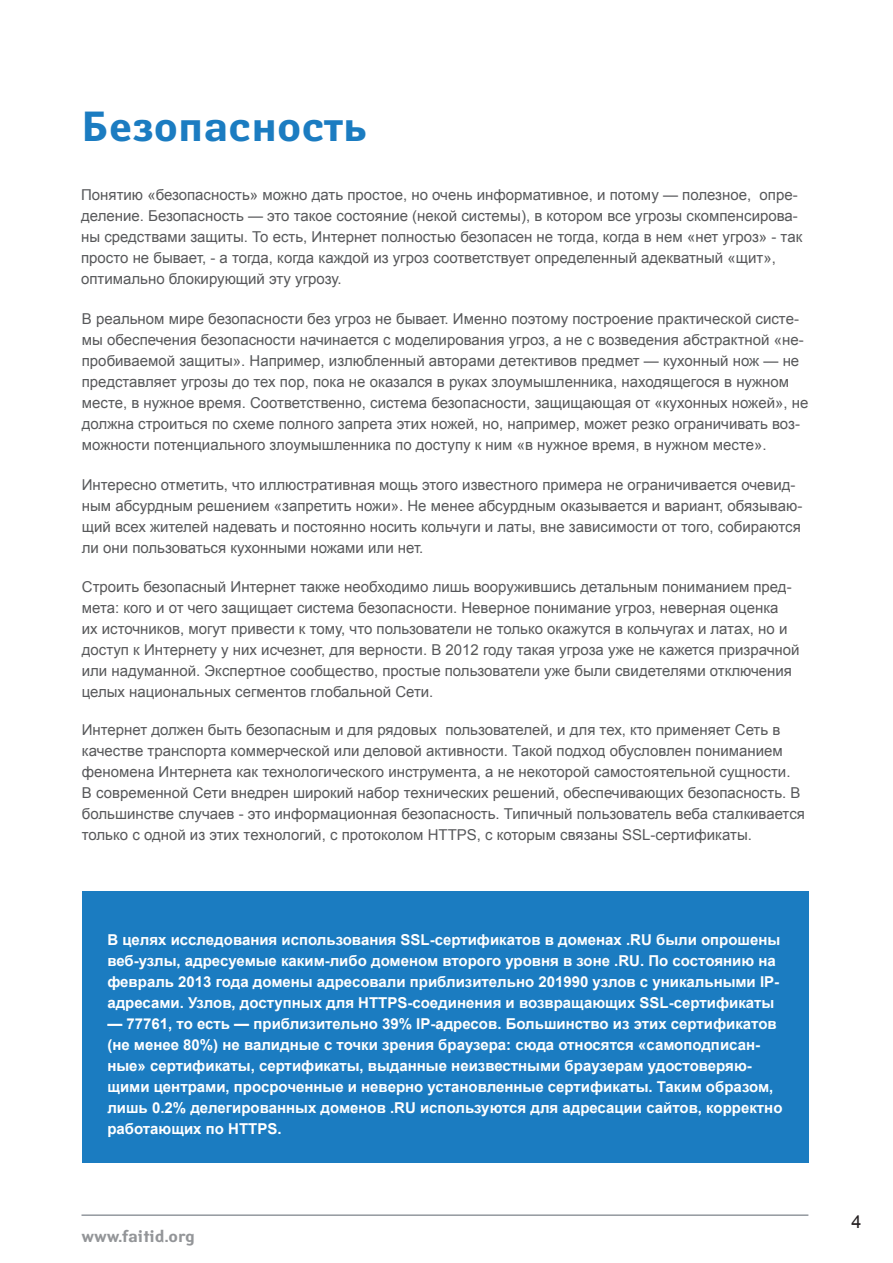
<style>
.page{position:relative;width:893px;height:1263px;background:#fff}
.page>*{position:absolute;margin:0;border:0;box-sizing:border-box;transform-origin:0 0}
.t1{font:700 42px "Yanus C";color:#1b7cc1}
.t2{font:18px "Arial";color:#231f20}
.t3{font:700 16.5px "Yanus C";color:#939598}
.t4{font:15px/21px "Arial";color:#57585a}
.t5{font:700 15px/21px "Arial";color:#fff}
</style>
<div class="page">
<div style="left:82px;top:891px;width:726px;height:272px;background:#1b7cc1"></div>
<hr style="left:81px;top:1214px;width:727px;height:2px;background:#93989e">
<h1 class="t1" style="left:81px;top:103px;width:287px">Безопасность</h1>
<p class="t4" style="left:81px;top:185px;width:723px">Понятию «безопасность» можно дать простое, но очень информативное, и потому — полезное, опре&shy;деление. Безопасность — это такое состояние (некой системы), в котором все угрозы скомпенсирова&shy;ны средствами защиты. То есть, Интернет полностью безопасен не тогда, когда в нем «нет угроз» - так просто не бывает, - а тогда, когда каждой из угроз соответствует определенный адекватный «щит», оптимально блокирующий эту угрозу.</p>
<p class="t4" style="left:82px;top:308px;width:728px">В реальном мире безопасности без угроз не бывает. Именно поэтому построение практической систе&shy;мы обеспечения безопасности начинается с моделирования угроз, а не с возведения абстрактной «не&shy;пробиваемой защиты». Например, излюбленный авторами детективов предмет — кухонный нож — не представляет угрозы до тех пор, пока не оказался в руках злоумышленника, находящегося в нужном месте, в нужное время. Соответственно, система безопасности, защищающая от «кухонных ножей», не должна строиться по схеме полного запрета этих ножей, но, например, может резко ограничивать воз&shy;можности потенциального злоумышленника по доступу к ним «в нужное время, в нужном месте».</p>
<p class="t4" style="left:82px;top:474px;width:722px">Интересно отметить, что иллюстративная мощь этого известного примера не ограничивается очевид&shy;ным абсурдным решением «запретить ножи». Не менее абсурдным оказывается и вариант, обязываю&shy;щий всех жителей надевать и постоянно носить кольчуги и латы, вне зависимости от того, собираются ли они пользоваться кухонными ножами или нет.</p>
<p class="t4" style="left:82px;top:576px;width:719px">Строить безопасный Интернет также необходимо лишь вооружившись детальным пониманием пред&shy;мета: кого и от чего защищает система безопасности. Неверное понимание угроз, неверная оценка<br>их источников, могут привести к тому, что пользователи не только окажутся в кольчугах и латах, но и доступ к Интернету у них исчезнет, для верности. В 2012 году такая угроза уже не кажется призрачной или надуманной. Экспертное сообщество, простые пользователи уже были свидетелями отключения целых национальных сегментов глобальной Сети.</p>
<p class="t4" style="left:82px;top:719px;width:725px">Интернет должен быть безопасным и для рядовых пользователей, и для тех, кто применяет Сеть в качестве транспорта коммерческой или деловой активности. Такой подход обусловлен пониманием феномена Интернета как технологического инструмента, а не некоторой самостоятельной сущности.<br>В современной Сети внедрен широкий набор технических решений, обеспечивающих безопасность. В большинстве случаев - это информационная безопасность. Типичный пользователь веба сталкивается только с одной из этих технологий, с протоколом HTTPS, с которым связаны SSL-сертификаты.</p>
<p class="t5" style="left:107px;top:930px;width:674px">В целях исследования использования SSL-сертификатов в доменах .RU были опрошены веб-узлы, адресуемые каким-либо доменом второго уровня в зоне .RU. По состоянию на февраль 2013 года домены адресовали приблизительно 201990 узлов с уникальными IP&shy;адресами. Узлов, доступных для HTTPS-соединения и возвращающих SSL-сертификаты</p>
<p class="t5" style="left:107px;top:1014px;width:677px">— 77761, то есть — приблизительно 39% IP-адресов. Большинство из этих сертификатов (не менее 80%) не валидные с точки зрения браузера: сюда относятся «самоподписан&shy;ные» сертификаты, сертификаты, выданные неизвестными браузерам удостоверяю&shy;щими центрами, просроченные и неверно установленные сертификаты. Таким образом, лишь 0.2% делегированных доменов .RU используются для адресации сайтов, корректно работающих по HTTPS.</p>
<p class="t3" style="left:81px;top:1226px;width:115px">www.faitid.org</p>
<p class="t2" style="left:851px;top:1210px;width:12px">4</p>
</div>
